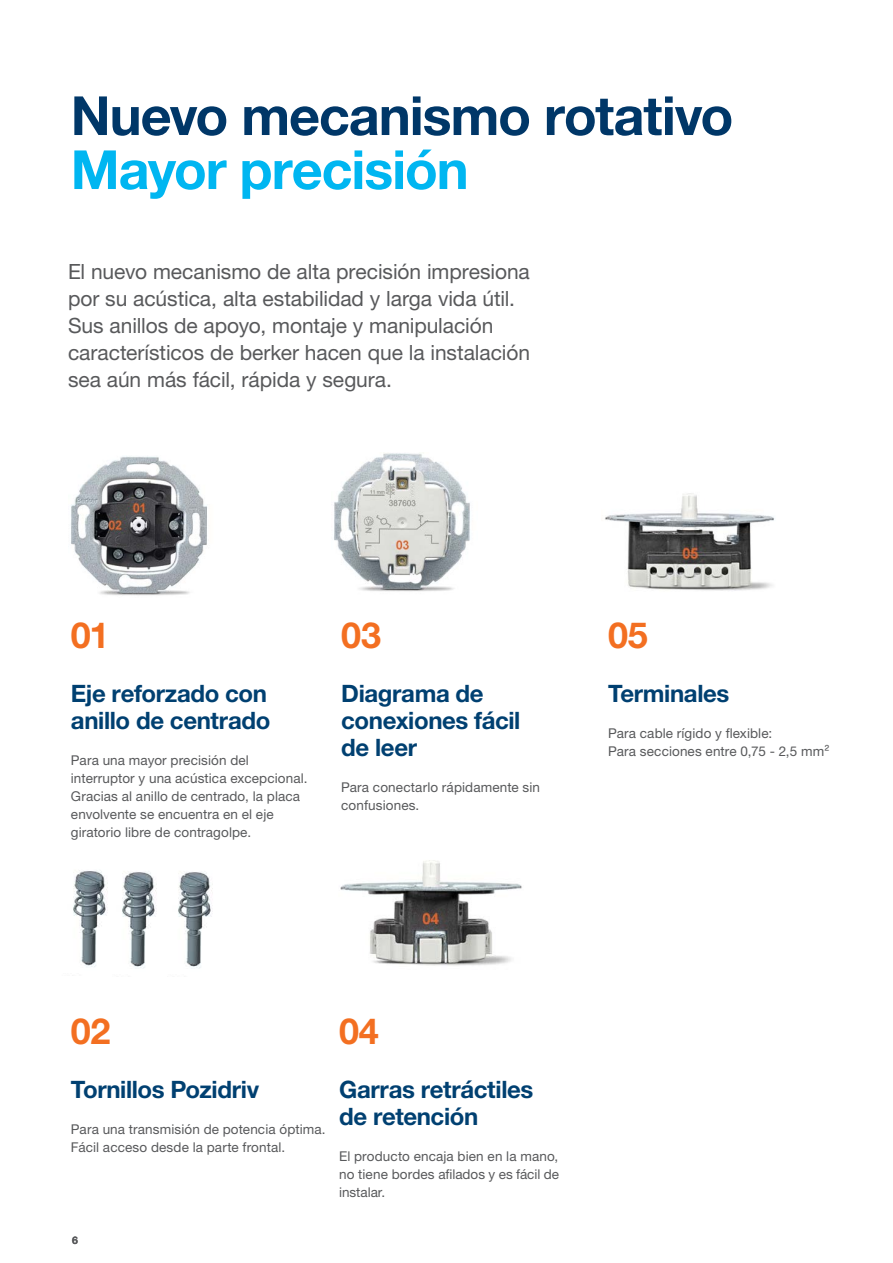
<style>
.page{position:relative;width:893px;height:1263px;background:#fff}
.page>*{position:absolute;margin:0;border:0;box-sizing:border-box;transform-origin:0 0}
.t1{font:700 54px "Helvetica Neue LTW1 G";letter-spacing:-.02em;color:#003768}
.t2{font:700 54px "Helvetica Neue LTW1 G";letter-spacing:-.02em;color:#00b6f1}
.t3{font:700 36px "Helvetica Neue LTW1 G";letter-spacing:-.005em;color:#f36f21}
.t4{font:700 24px/27px "Helvetica Neue LTW1 G";letter-spacing:-.015em;color:#004071}
.t5{font:21px/27px "Helvetica Neue LTW1 G";letter-spacing:-.005em;color:#58595b}
.t6{font:13.5px/18px "Helvetica Neue LTW1 G";letter-spacing:.01em;color:#58595b}
.t7{font:700 10.5px "Helvetica Neue LTW1 G";color:#58595b}
</style>
<div class="page">
<img style="left:334px;top:453px;width:136px;height:139px">
<img style="left:71px;top:456px;width:136px;height:140px">
<img style="left:605px;top:493px;width:170px;height:98px">
<img style="left:340px;top:860px;width:182px;height:106px">
<img style="left:73px;top:870px;width:35px;height:97px">
<img style="left:122px;top:872px;width:91px;height:96px">
<h1 class="t1" style="left:71px;top:82px;width:664px">Nuevo mecanismo rotativo</h1>
<h1 class="t2" style="left:71px;top:136px;width:400px">Mayor precisión</h1>
<h3 class="t5" style="left:68px;top:258px;width:464px">El nuevo mecanismo de alta precisión impresiona por su acústica, alta estabilidad y larga vida útil.<br>Sus anillos de apoyo, montaje y manipulación característicos de berker hacen que la instalación sea aún más fácil, rápida y segura.</h3>
<h2 class="t3" style="left:71px;top:613px;width:40px">01</h2>
<h3 class="t4" style="left:71px;top:680px;width:201px">Eje reforzado con anillo de centrado</h3>
<p class="t6" style="left:71px;top:751px;width:238px">Para una mayor precisión del interruptor y una acústica excepcional.<br>Gracias al anillo de centrado, la placa envolvente se encuentra en el eje giratorio libre de contragolpe.</p>
<h2 class="t3" style="left:341px;top:613px;width:41px">03</h2>
<h3 class="t4" style="left:341px;top:680px;width:181px">Diagrama de conexiones fácil de leer</h3>
<p class="t6" style="left:341px;top:778px;width:200px">Para conectarlo rápidamente sin confusiones.</p>
<h2 class="t3" style="left:608px;top:613px;width:41px">05</h2>
<h3 class="t4" style="left:608px;top:680px;width:123px">Terminales</h3>
<p class="t6" style="left:608px;top:724px;width:223px">Para cable rígido y flexible:<br>Para secciones entre 0,75 - 2,5 mm²</p>
<h2 class="t3" style="left:71px;top:1009px;width:41px">02</h2>
<h3 class="t4" style="left:71px;top:1076px;width:190px">Tornillos Pozidriv</h3>
<p class="t6" style="left:71px;top:1120px;width:256px">Para una transmisión de potencia óptima.<br>Fácil acceso desde la parte frontal.</p>
<h2 class="t3" style="left:339px;top:1009px;width:41px">04</h2>
<h3 class="t4" style="left:339px;top:1076px;width:196px">Garras retráctiles de retención</h3>
<p class="t6" style="left:339px;top:1147px;width:221px;text-align:justify">El producto encaja bien en la mano, no tiene bordes afilados y es fácil de instalar.</p>
<p class="t7" style="left:72px;top:1233px;width:7px">6</p>
</div>
